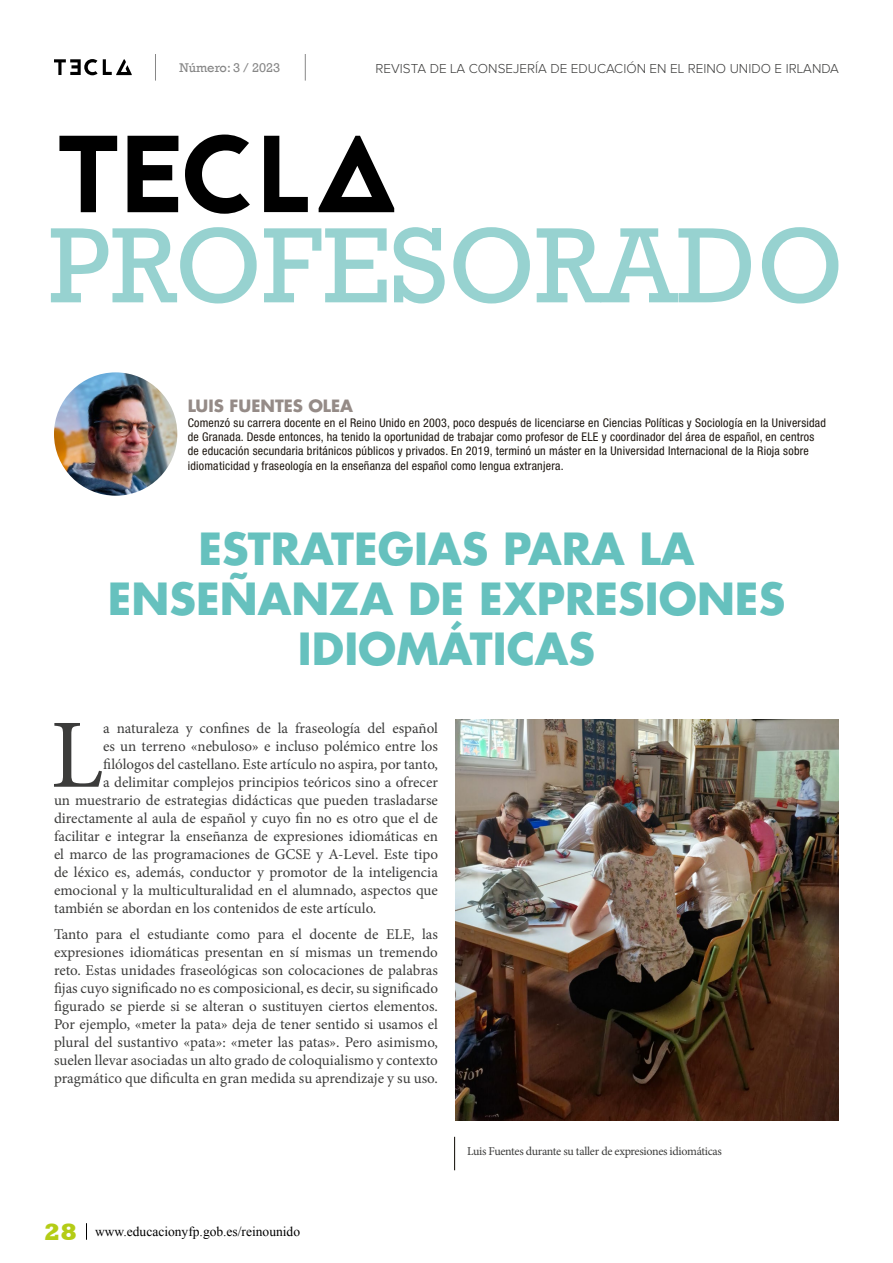
<style>
.page{position:relative;width:893px;height:1263px;background:#fff}
.page>*{position:absolute;margin:0;border:0;box-sizing:border-box;transform-origin:0 0}
.t1{font:109.05px "Jaapokkienchance";letter-spacing:-.02em;color:#000}
.t2{font:108.9px "Rockwell";color:#97d2d0}
.t3{font:98.1px "Minion Pro";color:#3c3c3b}
.t4{font:700 43.05px/49.9px "Futura LT Pro";color:#66c1be;text-align:center}
.t5{font:700 16.5px "Futura LT Pro";color:#958b87}
.t6{font:15px/18px "Minion Pro";color:#3c3c3b;text-align:justify}
.t7{font:300 13.5px "Proxima Nova A";color:#3c3c3b}
.t8{font:13.5px "Times New Roman";color:#000}
.t9{font:12.9px "Rockwell";color:#878787}
.t10{font:condensed 12px/14.4px "Helvetica Neue LT Std";letter-spacing:.02em;color:#1d160f}
.t11{font:12px "Minion Pro";letter-spacing:-.025em;color:#3c3c3b}
.s1{font-family:"Rockwell";font-weight:800;font-size:24px;color:#b4cc16}
</style>
<div class="page">
<svg style="left:86px;top:1223px;width:1px;height:17px"></svg>
<svg style="left:155px;top:54px;width:1px;height:27px"></svg>
<svg style="left:54px;top:59px;width:78px;height:16px"></svg>
<svg style="left:305px;top:54px;width:1px;height:27px"></svg>
<img style="left:54px;top:372px;width:123px;height:124px;border-radius:62px">
<img style="left:455px;top:719px;width:384px;height:402px">
<hr style="left:454px;top:1137px;width:1px;height:33px;background:#0b0700">
<p class="t9" style="left:179px;top:60px;width:102px">Número: 3 / 2023</p>
<p class="t7" style="left:375px;top:61px;width:465px">REVISTA DE LA CONSEJERÍA DE EDUCACIÓN EN EL REINO UNIDO E IRLANDA</p>
<h1 class="t1" style="left:54px;top:99px;width:347px">TECLA</h1>
<h2 class="t2" style="left:49px;top:203px;width:797px">PROFESORADO</h2>
<p class="t5" style="left:188px;top:393px;width:167px">LUIS FUENTES OLEA</p>
<p class="t10" style="left:188px;top:415px;width:640px">Comenzó su carrera docente en el Reino Unido en 2003, poco después de licenciarse en Ciencias Políticas y Sociología en la Universidad de Granada. Desde entonces, ha tenido la oportunidad de trabajar como profesor de ELE y coordinador del área de español, en centros de educación secundaria británicos públicos y privados. En 2019, terminó un máster en la Universidad Internacional de la Rioja sobre idiomaticidad y fraseología en la enseñanza del español como lengua extranjera.</p>
<h3 class="t4" style="left:108px;top:522px;width:679px">ESTRATEGIAS PARA LA<br>ENSEÑANZA DE EXPRESIONES<br>IDIOMÁTICAS</h3>
<h3 class="t3" style="left:50px;top:690px;width:54px">L</h3>
<p class="t6" style="left:103px;top:719px;width:336px">a naturaleza y confines de la fraseología del español</p>
<p class="t6" style="left:103px;top:737px;width:336px">es un terreno «nebuloso» e incluso polémico entre los</p>
<p class="t6" style="left:103px;top:755px;width:336px">filólogos del castellano. Este artículo no aspira, por tanto,</p>
<p class="t6" style="left:103px;top:773px;width:336px">a delimitar complejos principios teóricos sino a ofrecer</p>
<p class="t6" style="left:54px;top:791px;width:385px">un muestrario de estrategias didácticas que pueden trasladarse</p>
<p class="t6" style="left:54px;top:809px;width:385px">directamente al aula de español y cuyo fin no es otro que el de</p>
<p class="t6" style="left:54px;top:827px;width:385px">facilitar e integrar la enseñanza de expresiones idiomáticas en</p>
<p class="t6" style="left:54px;top:845px;width:385px">el marco de las programaciones de GCSE y A-Level. Este tipo</p>
<p class="t6" style="left:54px;top:863px;width:385px">de léxico es, además, conductor y promotor de la inteligencia</p>
<p class="t6" style="left:54px;top:881px;width:385px">emocional y la multiculturalidad en el alumnado, aspectos que</p>
<p class="t6" style="left:54px;top:899px;width:324px">también se abordan en los contenidos de este artículo.</p>
<p class="t6" style="left:54px;top:925px;width:385px">Tanto para el estudiante como para el docente de ELE, las expresiones idiomáticas presentan en sí mismas un tremendo reto. Estas unidades fraseológicas son colocaciones de palabras fijas cuyo significado no es composicional, es decir, su significado figurado se pierde si se alteran o sustituyen ciertos elementos.<br>Por ejemplo, «meter la pata» deja de tener sentido si usamos el plural del sustantivo «pata»: «meter las patas». Pero asimismo, suelen llevar asociadas un alto grado de coloquialismo y contexto pragmático que dificulta en gran medida su aprendizaje y su uso.</p>
<p class="t8" style="left:44px;top:1222px;width:258px"><span class="s1">28</span> www.educacionyfp.gob.es/reinounido</p>
<p class="t11" style="left:467px;top:1143px;width:256px">Luis Fuentes durante su taller de expresiones idiomáticas</p>
</div>
